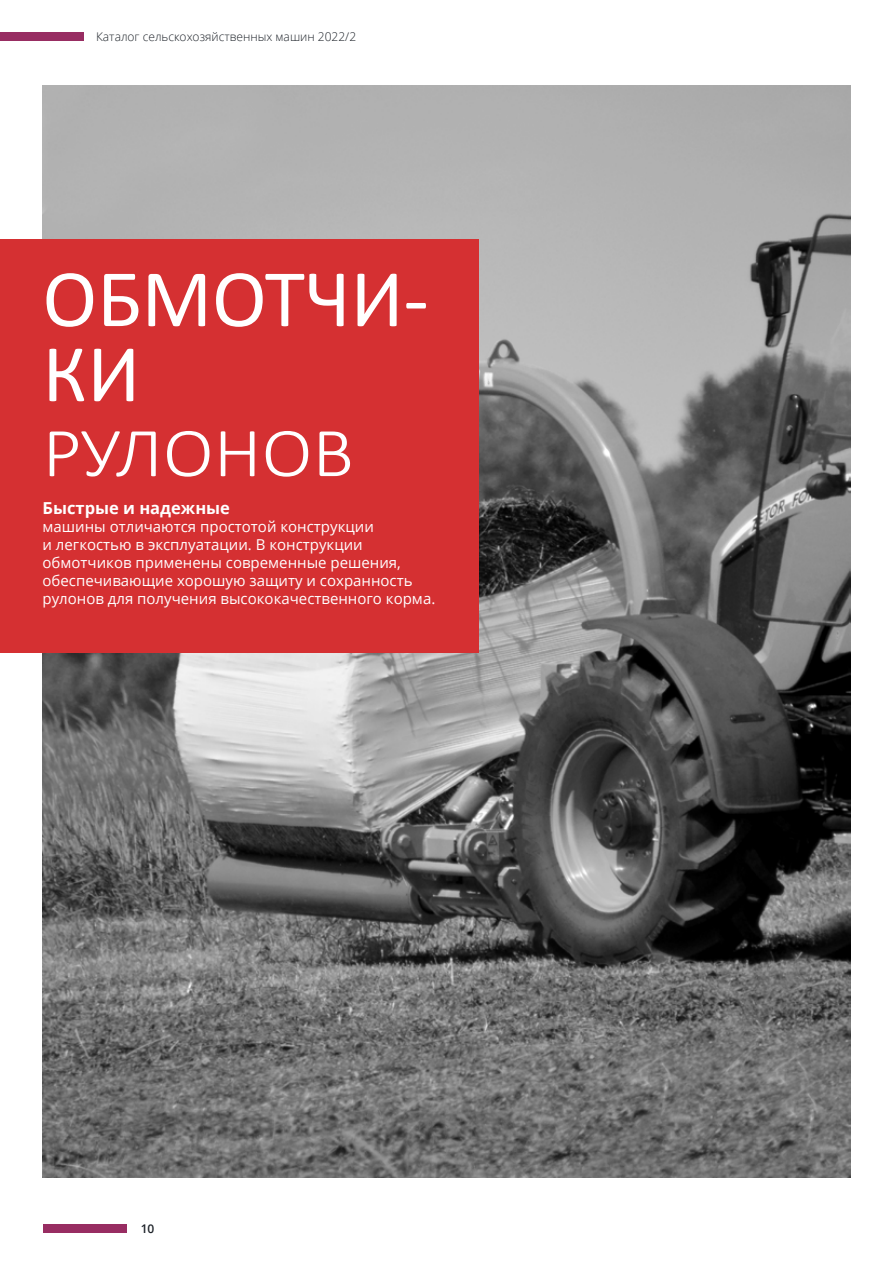
<style>
.page{position:relative;width:893px;height:1263px;background:#fff}
.page>*{position:absolute;margin:0;border:0;box-sizing:border-box;transform-origin:0 0}
.t1{font:82.5px/75px "Calibri";color:#fff}
.t2{font:300 70.5px "Calibri";letter-spacing:-.01em;color:#fff;scale:1.1 1}
.t3{font:700 16.5px "Open Sans";color:#fff}
.t4{font:15px/18px "Open Sans";color:#fff}
.t5{font:300 12px "Open Sans";color:#1d2229}
.t6{font:600 12px "Open Sans";color:#1d2229}
</style>
<div class="page">
<div style="left:43px;top:1224px;width:83px;height:9px;background:#982d62"></div>
<div style="left:0;top:32px;width:84px;height:9px;background:#982d62"></div>
<img style="left:43px;top:86px;width:807px;height:1091px">
<div style="left:0;top:239px;width:478px;height:414px;background:#d53032"></div>
<p class="t5" style="left:96px;top:28px;width:262px">Каталог сельскохозяйственных машин 2022/2</p>
<h1 class="t1" style="left:43px;top:259px;width:388px">ОБМОТЧИ-<br>КИ</h1>
<h2 class="t2" style="left:43px;top:409px;width:284px">РУЛОНОВ</h2>
<p class="t3" style="left:43px;top:497px;width:189px">Быстрые и надежные</p>
<p class="t4" style="left:43px;top:518px;width:394px">машины отличаются простотой конструкции<br>и легкостью в эксплуатации. В конструкции обмотчиков применены современные решения, обеспечивающие хорошую защиту и сохранность рулонов для получения высококачественного корма.</p>
<p class="t6" style="left:141px;top:1221px;width:15px">10</p>
</div>
